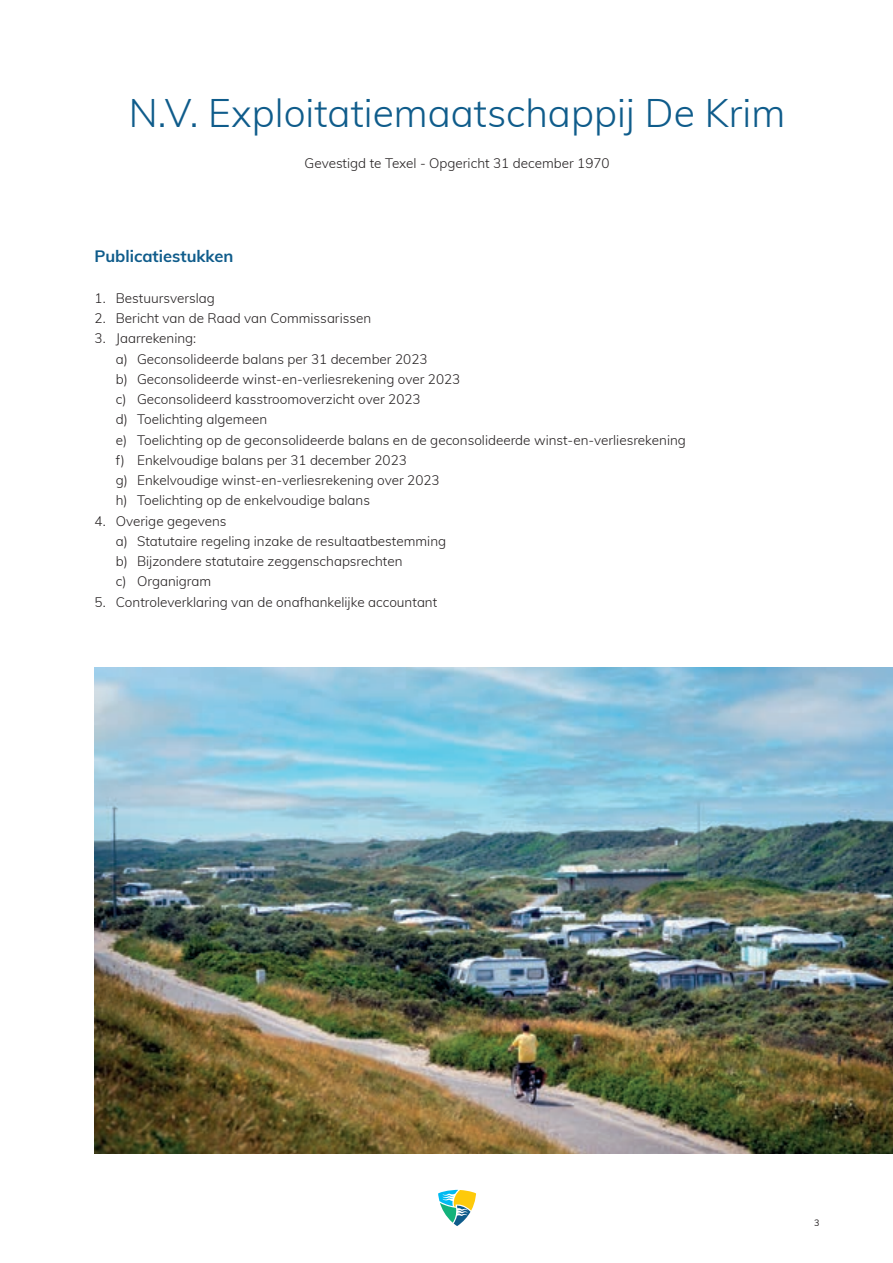
<style>
.page{position:relative;width:893px;height:1263px;background:#fff}
.page>*{position:absolute;margin:0;border:0;box-sizing:border-box;transform-origin:0 0}
.t1{font:300 39px "Muli";color:#0f5c8b}
.t2{font:700 16.5px "Muli";color:#0f5c8b}
.t3{font:300 13.5px/20.2px "Muli";color:#231f20}
.t4{font:9px "Muli";color:#231f20}
</style>
<div class="page">
<svg style="left:438px;top:1190px;width:38px;height:36px"></svg>
<img style="left:95px;top:667px;width:798px;height:486px">
<h1 class="t1" style="left:129px;top:85px;width:658px">N.V. Exploitatiemaatschappij De Krim</h1>
<p class="t3" style="left:305px;top:152px;width:307px">Gevestigd te Texel - Opgericht 31 december 1970</p>
<p class="t2" style="left:95px;top:244px;width:140px">Publicatiestukken</p>
<p class="t3" style="left:95px;top:287px;width:122px">1. Bestuursverslag</p>
<p class="t3" style="left:95px;top:307px;width:278px">2. Bericht van de Raad van Commissarissen</p>
<p class="t3" style="left:116px;top:328px;width:572px;text-indent:-21px">3. Jaarrekening:<br>a) Geconsolideerde balans per 31 december 2023<br>b) Geconsolideerde winst-en-verliesrekening over 2023<br>c) Geconsolideerd kasstroomoverzicht over 2023<br>d) Toelichting algemeen<br>e) Toelichting op de geconsolideerde balans en de geconsolideerde winst-en-verliesrekening f) Enkelvoudige balans per 31 december 2023<br>g) Enkelvoudige winst-en-verliesrekening over 2023<br>h) Toelichting op de enkelvoudige balans</p>
<p class="t3" style="left:116px;top:510px;width:332px;text-indent:-21px">4. Overige gegevens<br>a) Statutaire regeling inzake de resultaatbestemming b) Bijzondere statutaire zeggenschapsrechten<br>c) Organigram</p>
<p class="t3" style="left:95px;top:591px;width:344px">5. Controleverklaring van de onafhankelijke accountant</p>
<p class="t4" style="left:814px;top:1216px;width:7px">3</p>
</div>
